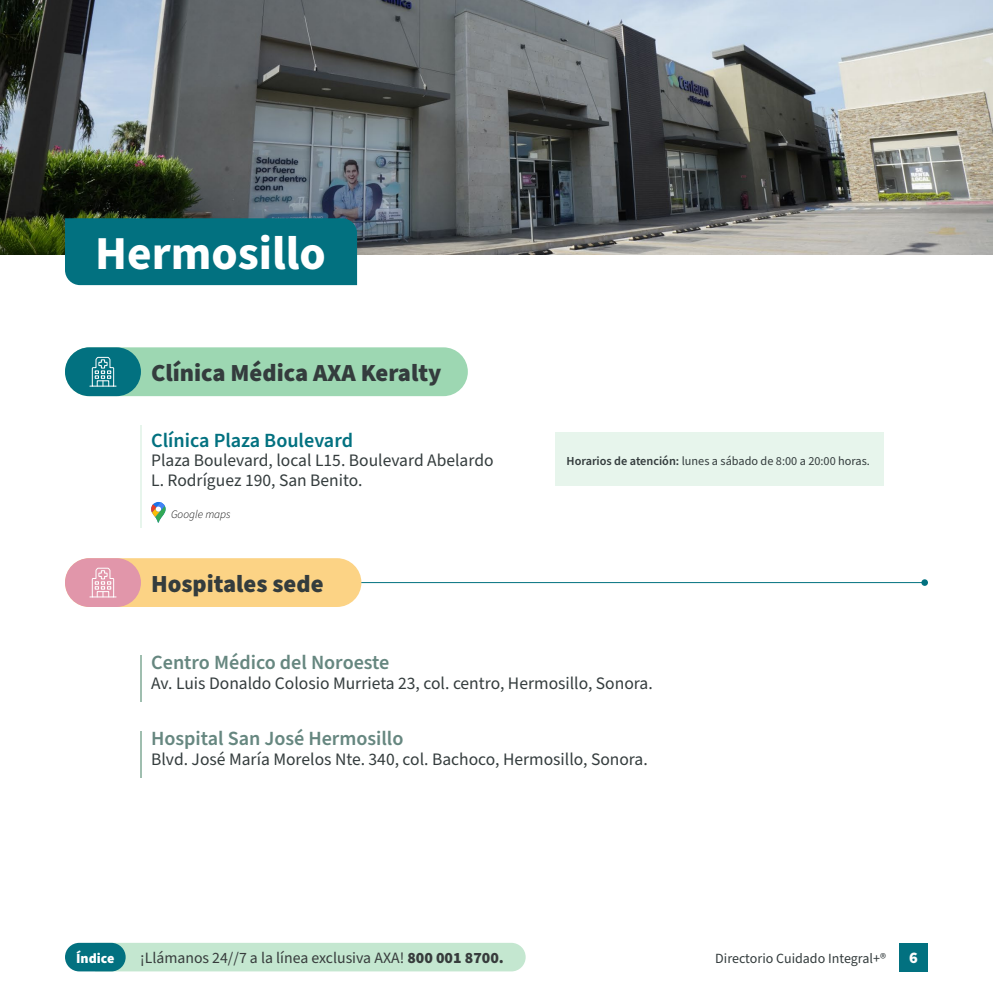
<style>
.page{position:relative;width:993px;height:993px;background:#fff}
.page>*{position:absolute;margin:0;border:0;box-sizing:border-box;transform-origin:0 0}
.t1{font:700 47.25px "Source Sans Pro";color:#fff}
.t2{font:900 24.5px "Source Sans Pro";color:#343c3d}
.t3{font:600 20.12px "Source Sans Pro";color:#668780}
.t4{font:600 20.12px "Source Sans Pro";color:#027180}
.t5{font:17.5px/19.2px "Source Sans Pro";color:#343c3d}
.t6{font:900 16.1px "Source Sans Pro";color:#fcfcfc}
.t7{font:15.75px "Source Sans Pro";color:#373c3c}
.t8{font:14px "Source Sans Pro";color:#343c3d}
.t9{font:900 14px "Source Sans Pro";color:#fff}
.t10{font:12.25px "Source Sans Pro";color:#343c3d}
.t11{font:italic 300 11.38px "Source Sans Pro";color:#000}
.s1{font-weight:600}
.s2{font-weight:900}
</style>
<div class="page">
<div style="left:65px;top:347px;width:402px;height:49px;background:#9dd7b2;border-radius:24px"></div>
<div style="left:65px;top:347px;width:76px;height:49px;background:#027180;border-radius:24px"></div>
<img style="left:0;top:0;width:992px;height:254px">
<svg style="left:90px;top:356px;width:26px;height:31px"></svg>
<div style="left:65px;top:218px;width:292px;height:67px;background:#027180"></div>
<hr style="left:356px;top:582px;width:568px;height:1px;background:#027180">
<svg style="left:921px;top:579px;width:6px;height:6px"></svg>
<div style="left:65px;top:558px;width:296px;height:48px;background:#fcd385;border-radius:24px"></div>
<div style="left:65px;top:558px;width:76px;height:48px;background:#e196aa;border-radius:24px"></div>
<svg style="left:90px;top:567px;width:26px;height:30px"></svg>
<hr style="left:140px;top:655px;width:2px;height:46px;background:#9fbeaf">
<hr style="left:140px;top:731px;width:2px;height:46px;background:#9fbeaf">
<div style="left:899px;top:942px;width:28px;height:29px;background:#027180"></div>
<hr style="left:140px;top:424px;width:2px;height:103px;background:#e7f5ec">
<svg style="left:151px;top:502px;width:14px;height:20px"></svg>
<div style="left:554px;top:432px;width:329px;height:53px;background:#e7f5ec"></div>
<div style="left:115px;top:943px;width:410px;height:28px;background:#c4e7d0"></div>
<div style="left:65px;top:942px;width:61px;height:29px;background:#027180;border-radius:14px"></div>
<h1 class="t1" style="left:95px;top:221px;width:232px">Hermosillo</h1>
<h2 class="t2" style="left:151px;top:356px;width:292px">Clínica Médica AXA Keralty</h2>
<p class="t4" style="left:151px;top:427px;width:203px">Clínica Plaza Boulevard</p>
<p class="t5" style="left:151px;top:451px;width:344px">Plaza Boulevard, local L15. Boulevard Abelardo<br>L. Rodríguez 190, San Benito.</p>
<p class="t11" style="left:171px;top:506px;width:61px">Google maps</p>
<h2 class="t2" style="left:151px;top:566px;width:174px">Hospitales sede</h2>
<p class="t10" style="left:566px;top:452px;width:305px"><span class="s1">Horarios de atención:</span> lunes a sábado de 8:00 a 20:00 horas.</p>
<p class="t3" style="left:151px;top:649px;width:240px">Centro Médico del Noroeste</p>
<p class="t5" style="left:151px;top:673px;width:503px">Av. Luis Donaldo Colosio Murrieta 23, col. centro, Hermosillo, Sonora.</p>
<p class="t3" style="left:151px;top:725px;width:254px">Hospital San José Hermosillo</p>
<p class="t5" style="left:151px;top:749px;width:498px">Blvd. José María Morelos Nte. 340, col. Bachoco, Hermosillo, Sonora.</p>
<p class="t9" style="left:76px;top:948px;width:40px">Índice</p>
<p class="t7" style="left:140px;top:946px;width:365px">¡Llámanos 24//7 a la línea exclusiva AXA! <span class="s2">800 001 8700.</span></p>
<p class="t8" style="left:715px;top:948px;width:172px">Directorio Cuidado Integral+®</p>
<p class="t6" style="left:909px;top:945px;width:10px">6</p>
</div>
